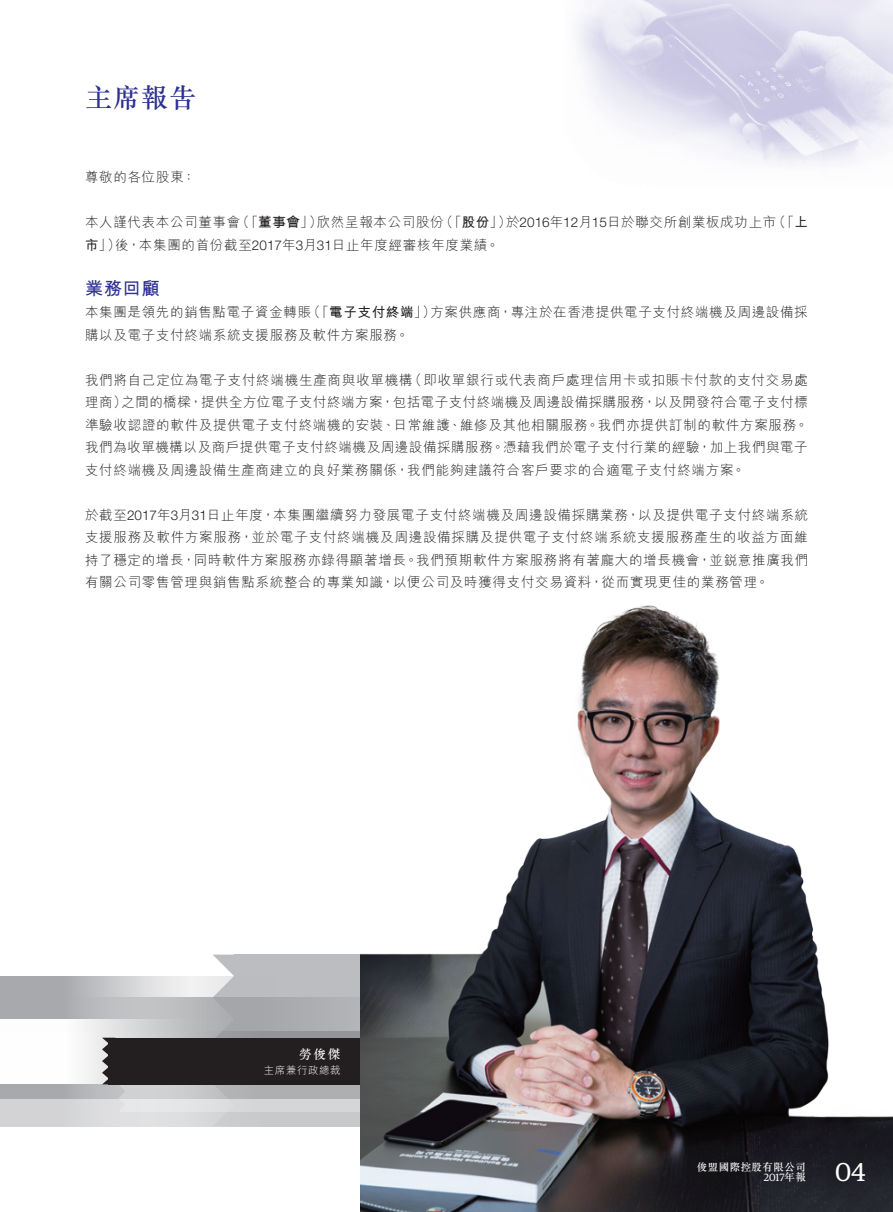
<style>
.page{position:relative;width:893px;height:1212px;background:#fff}
.page>*{position:absolute;margin:0;border:0;box-sizing:border-box;transform-origin:0 0}
.t1{font:500 27px "M Sung HK";color:#2e3092}
.t2{font:25.8px "Guardian Egyp";color:#fff}
.Heading_1{font:700 18px "M Hei HK";color:#2e3092}
.Body_Text{font:300 13.5px/22.5px "M Hei HK";letter-spacing:.055em;color:#231f20}
.Body_Text-2{font:300 13.5px/22.5px "M Hei HK";letter-spacing:.035em;color:#231f20}
.Body_Text-3{font:700 13.5px "M Hei HK";letter-spacing:.05em;color:#231f20}
.Body_Text-4{font:500 12.75px "M Sung HK";color:#fff}
.t3{font:500 10.5px "M Sung HK";letter-spacing:.045em;color:#fff}
.Body_Text-5{font:300 10.5px "M Hei HK";letter-spacing:.055em;color:#fff}
.t4{font:10.5px "Guardian Egyp";color:#fff}
.s1{font-weight:700}
.s2{font-family:"Helvetica Neue LT Std"}
.s3{font-weight:300}
.s4{font-family:"M Sung HK";font-weight:500}
</style>
<div class="page">
<img style="left:578px;top:0;width:315px;height:165px">
<svg style="left:213px;top:954px;width:21px;height:22px"></svg>
<div style="left:234px;top:954px;width:248px;height:172px;background:#bcbdc0"></div>
<svg style="left:84px;top:1031px;width:276px;height:53px"></svg>
<svg style="left:82px;top:997px;width:264px;height:34px;fill:#aeb0b3"></svg>
<svg style="left:0;top:1084px;width:102px;height:15px;background:#acadb0"></svg>
<svg style="left:0;top:976px;width:276px;height:43px;background:#bbbcbf"></svg>
<div style="left:125px;top:1057px;width:236px;height:55px;background:linear-gradient(to right,#d2d3d5,#a2a5a7)"></div>
<svg style="left:0;top:1099px;width:360px;height:28px;fill:#d5d6d7"></svg>
<svg style="left:102px;top:1038px;width:30px;height:74px"></svg>
<div style="left:109px;top:1038px;width:252px;height:46px;background:#231f20"></div>
<img style="left:360px;top:605px;width:533px;height:607px">
<p class="t1" style="left:85px;top:79px;width:113px">主席報告</p>
<p class="Body_Text" style="left:85px;top:166px;width:112px">尊敬的各位股東：</p>
<p class="Body_Text" style="left:236px;top:211px;width:87px">（「<span class="s1">董事會</span>」）</p>
<p class="Body_Text" style="left:440px;top:211px;width:73px">（「<span class="s1">股份</span>」）</p>
<p class="Body_Text" style="left:772px;top:211px;width:37px">（「<span class="s1">上</span></p>
<p class="Body_Text" style="left:115px;top:211px;width:386px;text-indent:-30px">本人謹代表本公司董事會<br>後，本集團的首份截至<span class="s2">2017</span>年月<span class="s2">3 31</span>日止年度經審核年度業績。</p>
<p class="Body_Text" style="left:506px;top:211px;width:272px">於<span class="s2">2016</span>年<span class="s2">12</span>月<span class="s2">15</span>日於聯交所創業板成功上市</p>
<p class="Body_Text" style="left:317px;top:211px;width:128px">欣然呈報本公司股份</p>
<p class="Body_Text" style="left:85px;top:233px;width:37px"><span class="s1">市</span>」）</p>
<p class="Heading_1" style="left:85px;top:275px;width:76px">業務回顧</p>
<p class="Body_Text-3" style="left:307px;top:302px;width:130px"><span class="s3">（「</span>電子支付終端<span class="s3">」）</span></p>
<p class="Body_Text" style="left:430px;top:301px;width:379px">方案供應商，專注於在香港提供電子支付終端機及周邊設備採</p>
<p class="Body_Text" style="left:85px;top:301px;width:325px">本集團是領先的銷售點電子資金轉賬<br>購以及電子支付終端系統支援服務及軟件方案服務。</p>
<p class="Body_Text-2" style="left:121px;top:368px;width:688px;text-indent:-36px">我們將自己定位為電子支付終端機生產商與收單機構<br>之間的橋樑，提供全方位電子支付終端方案，包括電子支付終端機及周邊設備採購服務，以及開發符合電子支付標</p>
<p class="Body_Text" style="left:408px;top:368px;width:401px">（即收單銀行或代表商戶處理信用卡或扣賬卡付款的支付交易處</p>
<p class="Body_Text" style="left:85px;top:391px;width:725px">理商）<br>準驗收認證的軟件及提供電子支付終端機的安裝、日常維護、維修及其他相關服務。我們亦提供訂制的軟件方案服務。我們為收單機構以及商戶提供電子支付終端機及周邊設備採購服務。憑藉我們於電子支付行業的經驗，加上我們與電子支付終端機及周邊設備生產商建立的良好業務關係，我們能夠建議符合客戶要求的合適電子支付終端方案。</p>
<p class="Body_Text" style="left:85px;top:503px;width:725px;text-align:justify">於截至<span class="s2">2017</span>年月<span class="s2">3 31</span>日止年度，本集團繼續努力發展電子支付終端機及周邊設備採購業務，以及提供電子支付終端系統支援服務及軟件方案服務，並於電子支付終端機及周邊設備採購及提供電子支付終端系統支援服務產生的收益方面維持了穩定的增長，同時軟件方案服務亦錄得顯著增長。我們預期軟件方案服務將有著龐大的增長機會，並銳意推廣我們有關公司零售管理與銷售點系統整合的專業知識，以便公司及時獲得支付交易資料，從而實現更佳的業務管理。</p>
<p class="Body_Text-4" style="left:299px;top:1045px;width:43px">勞俊傑</p>
<p class="Body_Text-5" style="left:264px;top:1065px;width:78px">主席兼行政總裁</p>
<p class="t3" style="left:697px;top:1159px;width:111px">俊盟國際控股有限公司</p>
<p class="t2" style="left:835px;top:1154px;width:32px">04</p>
<p class="t4" style="left:764px;top:1170px;width:44px">2017<span class="s4">年報</span></p>
</div>
